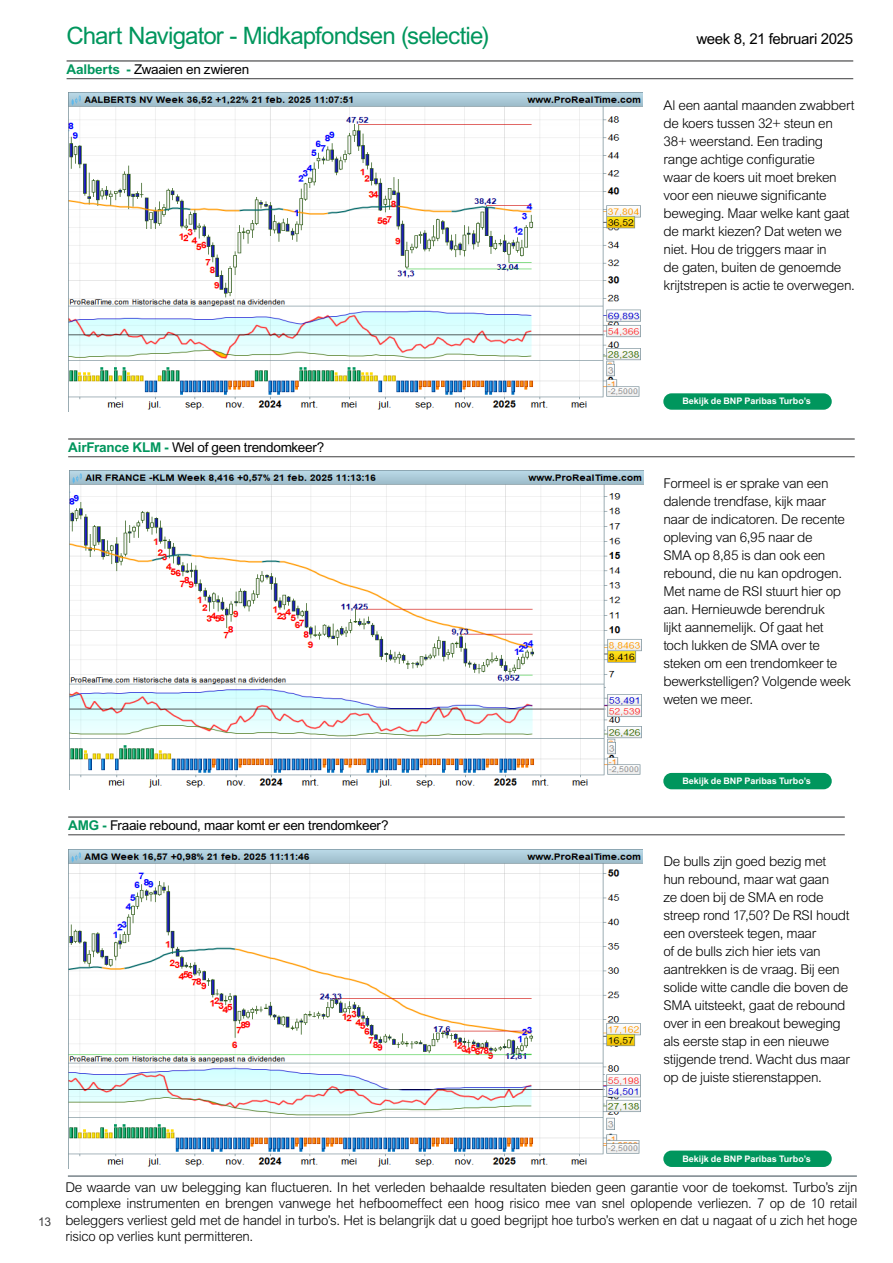
<style>
.page{position:relative;width:893px;height:1263px;background:#fff}
.page>*{position:absolute;margin:0;border:0;box-sizing:border-box;transform-origin:0 0}
.Heading_Table_Double{font:24px "Arial MT Std";letter-spacing:-.035em;color:#00965d}
.Heading_Table_Double-2{font:15px "Arial MT Std";letter-spacing:-.025em;color:#000}
.Body{font:300 13.5px/18px "Arial MT Std";letter-spacing:-.025em;color:#000}
.Basisalinea{font:13.5px "Arial MT Std";letter-spacing:-.02em;color:#000}
.t1{font:12px "Arial MT Std";color:#3e3e3f}
.t2{font:700 9px "Arial MT Std";color:#fff}
.s1{font-weight:700;color:#00965d}
</style>
<div class="page">
<hr style="left:68px;top:1175px;width:789px;height:2px;background:#78848a">
<hr style="left:67px;top:60px;width:786px;height:2px;background:#3e3e3f">
<hr style="left:67px;top:78px;width:786px;height:1px;background:#3e3e3f">
<img style="left:68px;top:92px;width:574px;height:319px">
<hr style="left:68px;top:438px;width:787px;height:2px;background:#3e3e3f">
<hr style="left:68px;top:456px;width:787px;height:1px;background:#3e3e3f">
<img style="left:70px;top:470px;width:574px;height:318px">
<hr style="left:68px;top:816px;width:777px;height:2px;background:#3e3e3f">
<hr style="left:68px;top:834px;width:777px;height:1px;background:#3e3e3f">
<img style="left:68px;top:849px;width:574px;height:319px">
<div style="left:663px;top:393px;width:169px;height:17px;background:#00965d;border-radius:8px"></div>
<div style="left:663px;top:773px;width:169px;height:16px;background:#00965d;border-radius:8px"></div>
<div style="left:663px;top:1150px;width:169px;height:17px;background:#00965d;border-radius:8px"></div>
<p class="Heading_Table_Double" style="left:66px;top:22px;width:425px">Chart Navigator - Midkapfondsen (selectie)</p>
<p class="Heading_Table_Double-2" style="left:696px;top:31px;width:158px">week 8, 21 februari 2025</p>
<p class="Basisalinea" style="left:67px;top:62px;width:184px"><span class="s1">Aalberts -</span> Zwaaien en zwieren</p>
<p class="Body" style="left:664px;top:97px;width:193px">Al een aantal maanden zwabbert de koers tussen 32+ steun en<br>38+ weerstand. Een trading range achtige configuratie<br>waar de koers uit moet breken voor een nieuwe significante beweging. Maar welke kant gaat de markt kiezen? Dat weten we niet. Hou de triggers maar in<br>de gaten, buiten de genoemde krijtstrepen is actie te overwegen.</p>
<p class="Basisalinea" style="left:68px;top:440px;width:258px"><span class="s1">AirFrance KLM -</span> Wel of geen trendomkeer?</p>
<p class="t2" style="left:682px;top:396px;width:130px">Bekijk de BNP Paribas Turbo’s</p>
<p class="Body" style="left:663px;top:475px;width:189px">Formeel is er sprake van een dalende trendfase, kijk maar naar de indicatoren. De recente opleving van 6,95 naar de<br>SMA op 8,85 is dan ook een rebound, die nu kan opdrogen.<br>Met name de RSI stuurt hier op aan. Hernieuwde berendruk<br>lijkt aannemelijk. Of gaat het toch lukken de SMA over te steken om een trendomkeer te bewerkstelligen? Volgende week weten we meer.</p>
<p class="Basisalinea" style="left:68px;top:818px;width:322px"><span class="s1">AMG -</span> Fraaie rebound, maar komt er een trendomkeer?</p>
<p class="t2" style="left:682px;top:775px;width:130px">Bekijk de BNP Paribas Turbo’s</p>
<p class="Body" style="left:663px;top:853px;width:188px">De bulls zijn goed bezig met hun rebound, maar wat gaan<br>ze doen bij de SMA en rode streep rond 17,50? De RSI houdt een oversteek tegen, maar<br>of de bulls zich hier iets van aantrekken is de vraag. Bij een solide witte candle die boven de<br>SMA uitsteekt, gaat de rebound over in een breakout beweging als eerste stap in een nieuwe stijgende trend. Wacht dus maar op de juiste stierenstappen.</p>
<p class="t1" style="left:38px;top:1215px;width:15px">13</p>
<p class="t2" style="left:682px;top:1153px;width:130px">Bekijk de BNP Paribas Turbo’s</p>
<p class="Body" style="left:65px;top:1179px;width:794px;line-height:16.5px;text-align:justify">De waarde van uw belegging kan fluctueren. In het verleden behaalde resultaten bieden geen garantie voor de toekomst. Turbo’s zijn complexe instrumenten en brengen vanwege het hefboomeffect een hoog risico mee van snel oplopende verliezen. 7 op de 10 retail beleggers verliest geld met de handel in turbo’s. Het is belangrijk dat u goed begrijpt hoe turbo’s werken en dat u nagaat of u zich het hoge risico op verlies kunt permitteren.</p>
</div>
